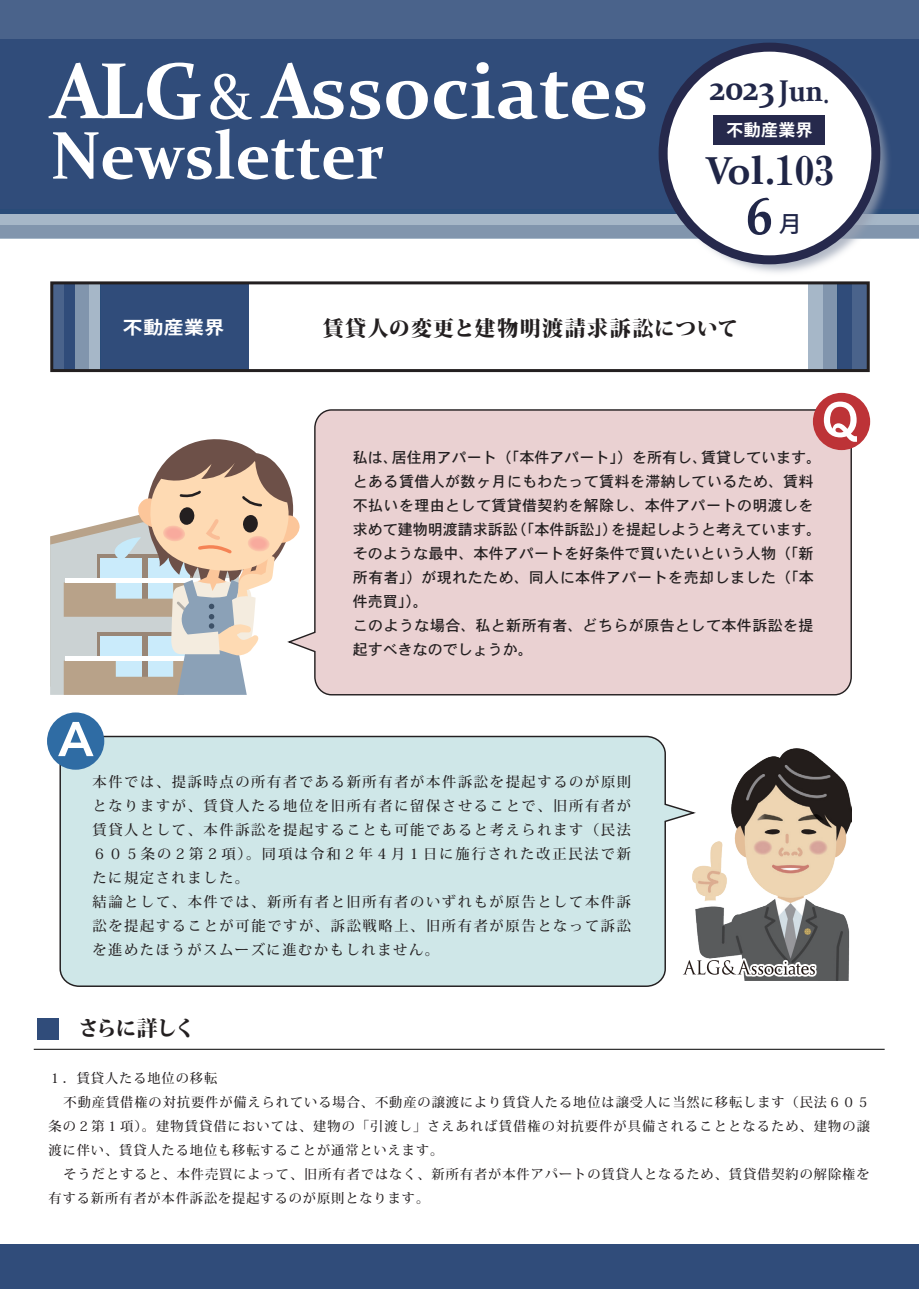
<style>
.page{position:relative;width:919px;height:1289px;background:#fff}
.page>*{position:absolute;margin:0;border:0;box-sizing:border-box;transform-origin:0 0}
.t1{font:700 79.8px "Constantia";color:#fff}
.t2{font:700 67.8px "Constantia";color:#fff;scale:.96 1}
.t3{font:700 54px "Palatino Linotype";color:#212749}
.t4{font:700 39px "Constantia";color:#1f2546}
.t5{font:500 22.5px "Ryo Gothic Plus N";color:#212749}
.t6{font:800 21px "Koz Min Pro";letter-spacing:.065em;color:#231f20}
.t7{font:800 21px "Koz Min Pro";letter-spacing:.035em;color:#231f20}
.t8{font:700 18px "Koz Go Pr 6 N";letter-spacing:.03em;color:#fff;scale:1.1 1}
.t9{font:700 16.5px "Koz Go Pro";letter-spacing:.03em;color:#fff}
.t10{font:15px/24px "Heisei Kaku Go Std N W5";letter-spacing:.025em;color:#231f20}
.t11{font:500 14.25px/24px "Koz Min Pro";letter-spacing:.115em;color:#231f20}
.t12{font:500 13.2px "Koz Min Pro";letter-spacing:.07em;color:#231f20}
.s1{font-weight:400;font-size:66px}
.s2{font-family:"HG Mincho E";font-weight:400}
</style>
<div class="page">
<div style="left:0;top:0;width:918px;height:214px;background:#304c7a"></div>
<svg style="left:0;top:214px;width:918px;height:24px;background:#91a4b9"></svg>
<div style="left:0;top:0;width:918px;height:39px;background:#4a638b"></div>
<div style="left:0;top:1244px;width:918px;height:44px;background:#304c7a"></div>
<img style="left:661px;top:45px;width:234px;height:228px">
<div style="left:663px;top:47px;width:212px;height:213px;background:#fff;border-radius:50%"></div>
<div style="left:713px;top:115px;width:112px;height:29px;background:#26294c"></div>
<div style="left:658px;top:43px;width:222px;height:221px;border:9px solid #26294c;border-radius:50%"></div>
<div style="left:37px;top:1017px;width:21px;height:22px;background:#304c7a"></div>
<hr style="left:34px;top:1049px;width:850px;height:1px;background:#000">
<div style="left:101px;top:283px;width:148px;height:89px;background:#304c7a"></div>
<div style="left:837px;top:284px;width:29px;height:86px;background:#304c7a"></div>
<div style="left:852px;top:284px;width:15px;height:86px;background:#4a638b"></div>
<svg style="left:808px;top:285px;width:29px;height:83px;background:#94a6ba"></svg>
<div style="left:52px;top:283px;width:23px;height:86px;background:#304c7a"></div>
<div style="left:51px;top:283px;width:13px;height:86px;background:#4a638b"></div>
<svg style="left:75px;top:285px;width:26px;height:83px;background:#8da0b6"></svg>
<div style="left:50px;top:281px;width:819px;height:91px;border:3px solid #231f20"></div>
<div style="left:302px;top:409px;width:550px;height:287px;background:#ead1d2"></div>
<div style="left:812px;top:393px;width:58px;height:57px;background:#bd3337;border-radius:50%"></div>
<svg style="left:823px;top:401px;width:33px;height:41px"></svg>
<svg style="left:50px;top:439px;width:252px;height:256px"></svg>
<img style="left:698px;top:748px;width:153px;height:232px">
<svg style="left:59px;top:735px;width:639px;height:252px;background:#cee5e6"></svg>
<div style="left:47px;top:712px;width:57px;height:57px;background:#2f6ca4;border-radius:50%"></div>
<svg style="left:58px;top:722px;width:36px;height:34px"></svg>
<img style="left:681px;top:958px;width:135px;height:18px">
<h1 class="t1" style="left:51px;top:36px;width:780px">ALG<span class="s1">&amp;</span>Associates <sup>2023</sup> <sup>Jun</sup><sup>.</sup></h1>
<p class="t9" style="left:726px;top:119px;width:88px">不動産業界</p>
<h3 class="t4" style="left:705px;top:144px;width:129px">Vol.<span class="s2">103</span></h3>
<h3 class="t3" style="left:745px;top:177px;width:28px">6</h3>
<h2 class="t2" style="left:51px;top:109px;width:348px">Newsletter</h2>
<h3 class="t5" style="left:779px;top:209px;width:24px">月</h3>
<h3 class="t8" style="left:123px;top:317px;width:94px">不動産業界</h3>
<h3 class="t6" style="left:323px;top:312px;width:417px">賃貸人の変更と建物明渡請求訴訟について</h3>
<p class="t10" style="left:353px;top:446px;width:470px">私は、居住用アパート（「本件アパート」）を所有し、賃貸しています。とある賃借人が数ヶ月にもわたって賃料を滞納しているため、賃料不払いを理由として賃貸借契約を解除し、本件アパートの明渡しを求めて建物明渡請求訴訟（「本件訴訟」）を提起しようと考えています。そのような最中、本件アパートを好条件で買いたいという人物（「新所有者」）が現れたため、同人に本件アパートを売却しました（「本件売買」）。<br>このような場合、私と新所有者、どちらが原告として本件訴訟を提起すべきなのでしょうか。</p>
<p class="t11" style="left:92px;top:769px;width:540px">本件では、提訴時点の所有者である新所有者が本件訴訟を提起するのが原則となりますが、賃貸人たる地位を旧所有者に留保させることで、旧所有者が賃貸人として、本件訴訟を提起することも可能であると考えられます（民法６０５条の２第２項）。同項は令和２年４月１日に施行された改正民法で新たに規定されました。<br>結論として、本件では、新所有者と旧所有者のいずれもが原告として本件訴訟を提起することが可能ですが、訴訟戦略上、旧所有者が原告となって訴訟を進めたほうがスムーズに進むかもしれません。</p>
<h3 class="t7" style="left:78px;top:1012px;width:118px">さらに詳しく</h3>
<p class="t12" style="left:49px;top:1068px;width:170px">１．賃貸人たる地位の移転</p>
<p class="t12" style="left:64px;top:1092px;width:807px">不動産賃借権の対抗要件が備えられている場合、不動産の譲渡により賃貸人たる地位は譲受人に当然に移転します（民法６０５</p>
<p class="t12" style="left:49px;top:1116px;width:822px">条の２第１項）。建物賃貸借においては、建物の「引渡し」さえあれば賃借権の対抗要件が具備されることとなるため、建物の譲</p>
<p class="t12" style="left:49px;top:1140px;width:396px">渡に伴い、賃貸人たる地位も移転することが通常といえます。</p>
<p class="t12" style="left:64px;top:1164px;width:807px">そうだとすると、本件売買によって、旧所有者ではなく、新所有者が本件アパートの賃貸人となるため、賃貸借契約の解除権を</p>
<p class="t12" style="left:49px;top:1188px;width:382px">有する新所有者が本件訴訟を提起するのが原則となります。</p>
</div>
